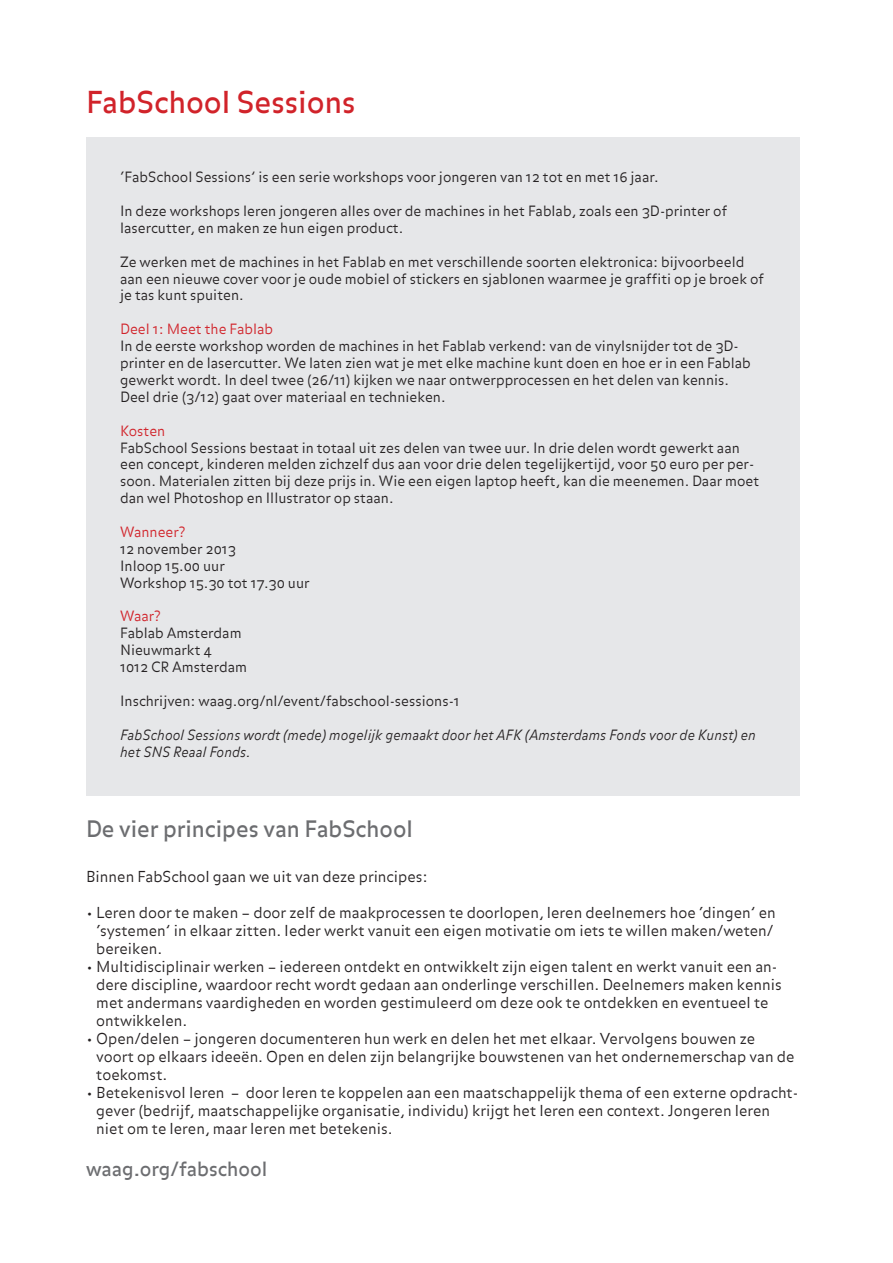
<style>
.page{position:relative;width:893px;height:1263px;background:#fff}
.page>*{position:absolute;margin:0;border:0;box-sizing:border-box;transform-origin:0 0}
.t1{font:30px "Balance OT";color:#d1232a}
.t2{font:22.5px "Balance OT";color:#6c6d70}
.t3{font:19.5px "Balance OT";color:#6c6d70}
.t4{font:300 15px/18px "Balance OT";color:#231f20}
.t5{font:300 14.1px/17px "Balance OT";color:#231f20}
.t6{font:italic 300 14.1px/17px "Balance OT";color:#231f20}
.t7{font:300 14.1px "Balance OT";color:#d1232a}
</style>
<div class="page">
<div style="left:86px;top:137px;width:714px;height:658px;background:#e6e7e9"></div>
<p class="t1" style="left:86px;top:84px;width:271px">FabSchool Sessions</p>
<p class="t5" style="left:120px;top:169px;width:540px">‘FabSchool Sessions’ is een serie workshops voor jongeren van 12 tot en met 16 jaar.</p>
<p class="t5" style="left:120px;top:203px;width:609px">In deze workshops leren jongeren alles over de machines in het Fablab, zoals een 3D-printer of lasercutter, en maken ze hun eigen product.</p>
<p class="t5" style="left:120px;top:254px;width:645px">Ze werken met de machines in het Fablab en met verschillende soorten elektronica: bijvoorbeeld aan een nieuwe cover voor je oude mobiel of stickers en sjablonen waarmee je graffiti op je broek of je tas kunt spuiten.</p>
<p class="t7" style="left:120px;top:321px;width:155px">Deel 1: Meet the Fablab</p>
<p class="t5" style="left:120px;top:338px;width:632px">In de eerste workshop worden de machines in het Fablab verkend: van de vinylsnijder tot de 3D&shy;printer en de lasercutter. We laten zien wat je met elke machine kunt doen en hoe er in een Fablab gewerkt wordt. In deel twee (26/11) kijken we naar ontwerpprocessen en het delen van kennis.<br>Deel drie (3/12) gaat over materiaal en technieken.</p>
<p class="t7" style="left:120px;top:422px;width:47px">Kosten</p>
<p class="t5" style="left:120px;top:440px;width:641px">FabSchool Sessions bestaat in totaal uit zes delen van twee uur. In drie delen wordt gewerkt aan een concept, kinderen melden zichzelf dus aan voor drie delen tegelijkertijd, voor 50 euro per per&shy;soon. Materialen zitten bij deze prijs in. Wie een eigen laptop heeft, kan die meenemen. Daar moet dan wel Photoshop en Illustrator op staan.</p>
<p class="t7" style="left:120px;top:524px;width:67px">Wanneer?</p>
<p class="t5" style="left:120px;top:541px;width:117px">12 november 2013</p>
<p class="t5" style="left:120px;top:558px;width:106px">Inloop 15.00 uur</p>
<p class="t5" style="left:120px;top:575px;width:191px">Workshop 15.30 tot 17.30 uur</p>
<p class="t7" style="left:120px;top:608px;width:42px">Waar?</p>
<p class="t5" style="left:120px;top:626px;width:123px">Fablab Amsterdam</p>
<p class="t5" style="left:120px;top:642px;width:93px">Nieuwmarkt 4</p>
<p class="t5" style="left:120px;top:659px;width:128px">1012 CR Amsterdam</p>
<p class="t5" style="left:120px;top:693px;width:341px">Inschrijven: waag.org/nl/event/fabschool-sessions-1</p>
<p class="t6" style="left:120px;top:727px;width:637px">FabSchool Sessions wordt (mede) mogelijk gemaakt door het AFK (Amsterdams Fonds voor de Kunst) en het SNS Reaal Fonds.</p>
<p class="t2" style="left:86px;top:816px;width:328px">De vier principes van FabSchool</p>
<p class="t4" style="left:86px;top:869px;width:343px">Binnen FabSchool gaan we uit van deze principes:</p>
<p class="t4" style="left:96px;top:905px;width:681px;text-indent:-10px">• Leren door te maken – door zelf de maakprocessen te doorlopen, leren deelnemers hoe ‘dingen’ en ‘systemen’ in elkaar zitten. Ieder werkt vanuit een eigen motivatie om iets te willen maken/weten/ bereiken.</p>
<p class="t4" style="left:96px;top:959px;width:687px;text-indent:-10px">• Multidisciplinair werken – iedereen ontdekt en ontwikkelt zijn eigen talent en werkt vanuit een an&shy;dere discipline, waardoor recht wordt gedaan aan onderlinge verschillen. Deelnemers maken kennis met andermans vaardigheden en worden gestimuleerd om deze ook te ontdekken en eventueel te ontwikkelen.</p>
<p class="t4" style="left:96px;top:1031px;width:700px;text-indent:-10px">• Open/delen – jongeren documenteren hun werk en delen het met elkaar. Vervolgens bouwen ze voort op elkaars ideeën. Open en delen zijn belangrijke bouwstenen van het ondernemerschap van de toekomst.</p>
<p class="t4" style="left:96px;top:1085px;width:703px;text-indent:-10px">• Betekenisvol leren – door leren te koppelen aan een maatschappelijk thema of een externe opdracht&shy;gever (bedrijf, maatschappelijke organisatie, individu) krijgt het leren een context. Jongeren leren niet om te leren, maar leren met betekenis.</p>
<p class="t3" style="left:86px;top:1157px;width:183px">waag.org/fabschool</p>
</div>
